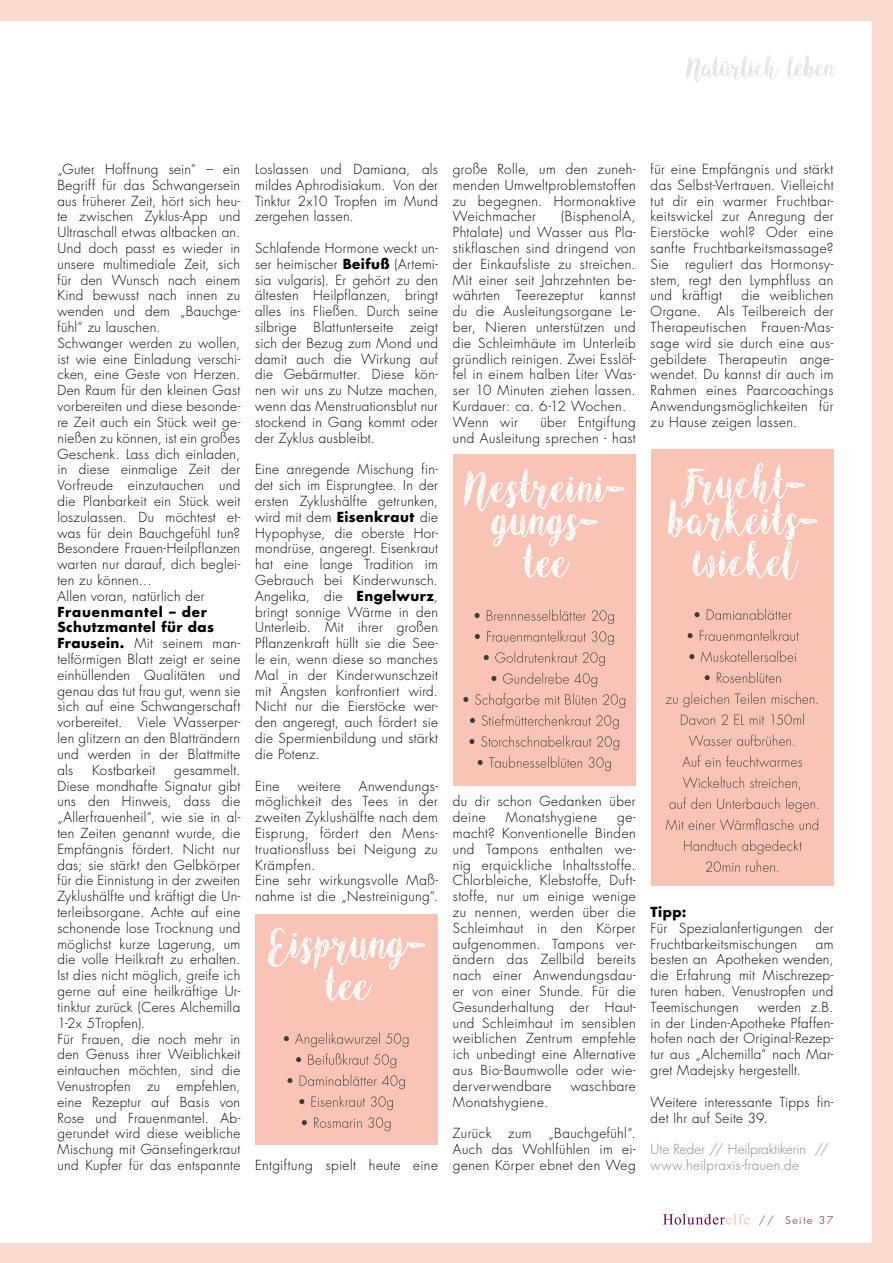
<style>
.page{position:relative;width:893px;height:1263px;background:#fbdbd2}
.page>*{position:absolute;margin:0;border:0;box-sizing:border-box;transform-origin:0 0}
.t1{font:300 13.5px/15.8px "Futura";letter-spacing:.025em;color:#000;text-align:justify}
.t2{font:300 13.5px/15.8px "Futura";letter-spacing:.01em;color:#878787}
.t3{font:700 13.5px "Futura";color:#000}
.t4{font:300 10.5px "Futura";letter-spacing:.15em;color:#650539}
.s1{font-weight:700}
</style>
<div class="page">
<div style="left:0;top:22px;width:872px;height:1220px;background:#fff"></div>
<div style="left:255px;top:914px;width:183px;height:231px;background:#f9c3b5"></div>
<svg style="left:686px;top:55px;width:150px;height:27px"></svg>
<div style="left:453px;top:454px;width:183px;height:331px;background:#f9c3b5"></div>
<div style="left:651px;top:449px;width:182px;height:436px;background:#f9c3b5"></div>
<svg style="left:663px;top:1214px;width:87px;height:10px"></svg>
<svg style="left:302px;top:1117px;width:88px;height:14px"></svg>
<svg style="left:299px;top:1095px;width:94px;height:15px"></svg>
<svg style="left:287px;top:1074px;width:118px;height:15px"></svg>
<svg style="left:296px;top:1053px;width:100px;height:15px"></svg>
<svg style="left:284px;top:1032px;width:124px;height:15px"></svg>
<svg style="left:268px;top:928px;width:157px;height:73px"></svg>
<svg style="left:478px;top:756px;width:133px;height:15px"></svg>
<svg style="left:469px;top:735px;width:150px;height:15px"></svg>
<svg style="left:470px;top:714px;width:149px;height:15px"></svg>
<svg style="left:463px;top:693px;width:162px;height:15px"></svg>
<svg style="left:491px;top:672px;width:106px;height:15px"></svg>
<svg style="left:484px;top:651px;width:121px;height:15px"></svg>
<svg style="left:475px;top:630px;width:139px;height:15px"></svg>
<svg style="left:475px;top:609px;width:139px;height:15px"></svg>
<svg style="left:464px;top:468px;width:161px;height:110px"></svg>
<svg style="left:706px;top:861px;width:72px;height:11px"></svg>
<svg style="left:684px;top:840px;width:118px;height:14px"></svg>
<svg style="left:666px;top:818px;width:152px;height:12px"></svg>
<svg style="left:669px;top:797px;width:149px;height:15px"></svg>
<svg style="left:683px;top:777px;width:117px;height:13px"></svg>
<svg style="left:682px;top:755px;width:120px;height:12px"></svg>
<svg style="left:689px;top:734px;width:105px;height:12px"></svg>
<svg style="left:681px;top:714px;width:123px;height:11px"></svg>
<svg style="left:666px;top:693px;width:152px;height:14px"></svg>
<svg style="left:705px;top:672px;width:76px;height:11px"></svg>
<svg style="left:689px;top:651px;width:107px;height:11px"></svg>
<svg style="left:688px;top:630px;width:111px;height:11px"></svg>
<svg style="left:695px;top:609px;width:97px;height:11px"></svg>
<svg style="left:668px;top:463px;width:150px;height:117px"></svg>
<p class="t1" style="left:57px;top:161px;width:184px;text-align:left">„Guter Hoffnung sein“ – ein<br>Begriff für das Schwangersein aus früherer Zeit, hört sich heu&shy;te zwischen Zyklus-App und<br>Ultraschall etwas altbacken an.<br>Und doch passt es wieder in unsere multimediale Zeit, sich für den Wunsch nach einem<br>Kind bewusst nach innen zu wenden und dem „Bauchge&shy;fühl“ zu lauschen.<br>Schwanger werden zu wollen, ist wie eine Einladung verschi&shy;cken, eine Geste von Herzen.<br>Den Raum für den kleinen Gast vorbereiten und diese besonde&shy;re Zeit auch ein Stück weit ge&shy;nießen zu können, ist ein großes<br>Geschenk. Lass dich einladen, in diese einmalige Zeit der<br>Vorfreude einzutauchen und die Planbarkeit ein Stück weit loszulassen. Du möchtest et&shy;was für dein Bauchgefühl tun?<br>Besondere Frauen-Heilpflanzen warten nur darauf, dich beglei&shy;ten zu können…<br>Allen voran, natürlich der</p>
<p class="t1" style="left:57px;top:604px;width:184px;text-align:left"><span class="s1">Frauenmantel – der<br>Schutzmantel für das<br>Frausein.</span> Mit seinem man&shy;telförmigen Blatt zeigt er seine einhüllenden Qualitäten und genau das tut frau gut, wenn sie sich auf eine Schwangerschaft vorbereitet. Viele Wasserper&shy;len glitzern an den Blatträndern und werden in der Blattmitte als</p>
<p class="t1" style="left:57px;top:762px;width:184px;text-align:left;text-indent:117px">gesammelt.<br>Diese mondhafte Signatur gibt uns den Hinweis, dass die „Allerfrauenheil“, wie sie in al&shy;ten Zeiten genannt wurde, die<br>Empfängnis fördert. Nicht nur das; sie stärkt den Gelbkörper für die Einnistung in der zweiten<br>Zyklushälfte und kräftigt die Un&shy;terleibsorgane. Achte auf eine schonende lose Trocknung und möglichst kurze Lagerung, um die volle Heilkraft zu erhalten.<br>Ist dies nicht möglich, greife ich gerne auf eine heilkräftige Ur&shy;tinktur zurück (Ceres Alchemilla<br>1-2x 5Tropfen).<br>Für Frauen, die noch mehr in den Genuss ihrer Weiblichkeit eintauchen möchten, sind die<br>Venustropfen zu empfehlen, eine Rezeptur auf Basis von<br>Rose und Frauenmantel. Ab&shy;gerundet wird diese weibliche<br>Mischung mit Gänsefingerkraut und Kupfer für das entspannte</p>
<p class="t1" style="left:92px;top:762px;width:65px">Kostbarkeit</p>
<p class="t1" style="left:255px;top:161px;width:184px">Loslassen und Damiana, als mildes Aphrodisiakum. Von der Tinktur 2x10 Tropfen im Mund zergehen lassen.</p>
<p class="t1" style="left:255px;top:240px;width:184px">Schlafende Hormone weckt un&shy;ser heimischer <span class="s1">Beifuß</span> (Artemi&shy;sia vulgaris). Er gehört zu den ältesten Heilpflanzen, bringt alles ins Fließen. Durch seine silbrige Blattunterseite zeigt sich der Bezug zum Mond und damit auch die Wirkung auf die Gebärmutter. Diese kön&shy;nen wir uns zu Nutze machen, wenn das Menstruationsblut nur stockend in Gang kommt oder der Zyklus ausbleibt.</p>
<p class="t1" style="left:255px;top:462px;width:184px">Eine anregende Mischung fin&shy;det sich im Eisprungtee. In der ersten Zyklushälfte getrunken, wird mit dem <span class="s1">Eisenkraut</span> die Hypophyse, die oberste Hor&shy;mondrüse, angeregt. Eisenkraut hat eine lange Tradition im Gebrauch bei Kinderwunsch.<br>Angelika, die <span class="s1">Engelwurz</span>, bringt sonnige Wärme in den Unterleib. Mit ihrer großen Pflanzenkraft hüllt sie die See&shy;le ein, wenn diese so manches Mal in der Kinderwunschzeit mit Ängsten konfrontiert wird.<br>Nicht nur die Eierstöcke wer&shy;den angeregt, auch fördert sie die Spermienbildung und stärkt die Potenz.</p>
<p class="t1" style="left:255px;top:778px;width:26px">Eine</p>
<p class="t1" style="left:298px;top:778px;width:44px">weitere</p>
<p class="t1" style="left:255px;top:778px;width:184px;text-align:left;text-indent:104px">Anwendungs&shy;möglichkeit des Tees in der zweiten Zyklushälfte nach dem<br>Eisprung, fördert den Mens&shy;truationsfluss bei Neigung zu<br>Krämpfen.<br>Eine sehr wirkungsvolle Maß&shy;nahme ist die „Nestreinigung“.</p>
<p class="t1" style="left:255px;top:1157px;width:184px">Entgiftung spielt heute eine</p>
<p class="t1" style="left:453px;top:161px;width:184px">große Rolle, um den zuneh&shy;menden Umweltproblemstoffen zu begegnen. Hormonaktive Weichmacher</p>
<p class="t1" style="left:453px;top:209px;width:184px;text-align:left;text-indent:108px">(BisphenolA,<br>Phtalate) und Wasser aus Pla&shy;stikflaschen sind dringend von der Einkaufsliste zu streichen.<br>Mit einer seit Jahrzehnten be&shy;währten Teerezeptur kannst du die Ausleitungsorgane Le&shy;ber, Nieren unterstützen und die Schleimhäute im Unterleib gründlich reinigen. Zwei Esslöf&shy;fel in einem halben Liter Was&shy;ser 10 Minuten ziehen lassen.<br>Kurdauer: ca. 6-12 Wochen.<br>Wenn wir</p>
<p class="t1" style="left:453px;top:414px;width:184px;text-align:right">über Entgiftung<br>und Ausleitung sprechen - hast</p>
<p class="t1" style="left:453px;top:794px;width:184px">du dir schon Gedanken über deine</p>
<p class="t1" style="left:506px;top:809px;width:93px">Monatshygiene</p>
<p class="t1" style="left:453px;top:809px;width:184px;text-indent:164px">ge&shy;macht? Konventionelle Binden und Tampons enthalten we&shy;nig erquickliche Inhaltsstoffe.<br>Chlorbleiche, Klebstoffe, Duft&shy;stoffe, nur um einige wenige zu nennen, werden über die Schleimhaut in den Körper aufgenommen. Tampons ver&shy;ändern das Zellbild bereits nach einer Anwendungsdau&shy;er von einer Stunde. Für die Gesunderhaltung der Haut&shy;und Schleimhaut im sensiblen weiblichen Zentrum empfehle ich unbedingt eine Alternative aus Bio-Baumwolle oder wie&shy;derverwendbare</p>
<p class="t1" style="left:571px;top:1078px;width:67px">waschbare</p>
<p class="t1" style="left:453px;top:1094px;width:97px">Monatshygiene.</p>
<p class="t1" style="left:453px;top:1126px;width:184px">Zurück zum „Bauchgefühl“.<br>Auch das Wohlfühlen im ei&shy;genen Körper ebnet den Weg</p>
<p class="t1" style="left:651px;top:161px;width:184px">für eine Empfängnis und stärkt das Selbst-Vertrauen. Vielleicht tut dir ein warmer Fruchtbar&shy;keitswickel zur Anregung der Eierstöcke wohl? Oder eine sanfte Fruchtbarkeitsmassage?<br>Sie reguliert das Hormonsy&shy;stem, regt den Lymphfluss an und kräftigt</p>
<p class="t1" style="left:651px;top:288px;width:184px;text-indent:91px">die weiblichen Organe. Als Teilbereich der Therapeutischen Frauen-Mas&shy;sage wird sie durch eine aus&shy;gebildete Therapeutin ange&shy;wendet. Du kannst dir auch im Rahmen eines Paarcoachings Anwendungsmöglichkeiten für zu Hause zeigen lassen.</p>
<p class="t3" style="left:651px;top:902px;width:37px">Tipp:</p>
<p class="t1" style="left:651px;top:920px;width:184px">Für Spezialanfertigungen der<br>Fruchtbarkeitsmischungen</p>
<p class="t1" style="left:651px;top:936px;width:184px;text-indent:165px">am besten an Apotheken wenden, die Erfahrung mit Mischrezep&shy;turen haben. Venustropfen und Teemischungen</p>
<p class="t1" style="left:651px;top:999px;width:184px;text-indent:107px">werden z.B. in der Linden-Apotheke Pfaffen&shy;hofen nach der Original-Rezep&shy;tur aus „Alchemilla“ nach Mar&shy;gret Madejsky hergestellt.</p>
<p class="t1" style="left:651px;top:1094px;width:184px">Weitere interessante Tipps fin&shy;det Ihr auf Seite 39.</p>
<p class="t2" style="left:651px;top:1141px;width:180px">Ute Reder // Heilpraktikerin // www.heilpraxis-frauen.de</p>
<p class="t4" style="left:759px;top:1214px;width:76px">// Seite 37</p>
</div>
